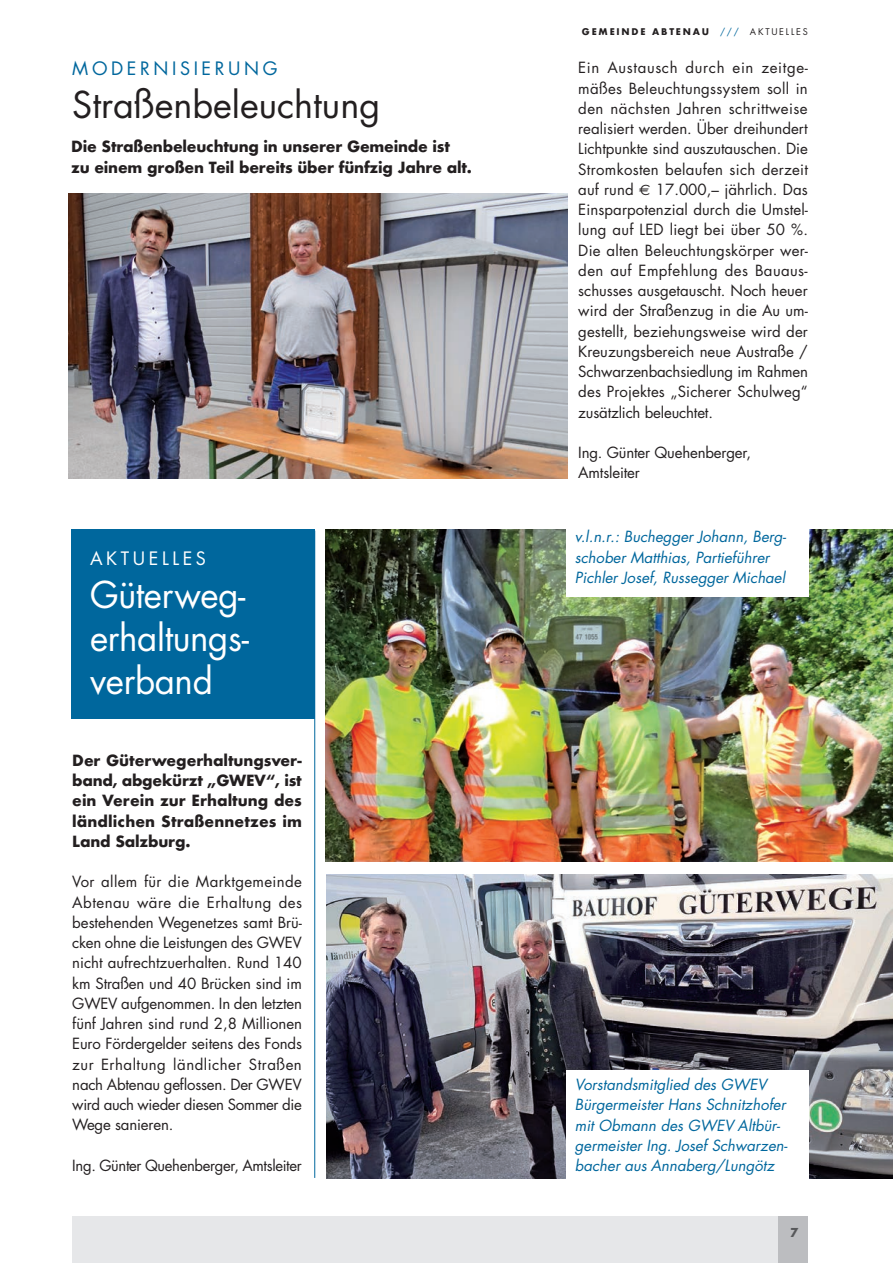
<style>
.page{position:relative;width:893px;height:1263px;background:#fff}
.page>*{position:absolute;margin:0;border:0;box-sizing:border-box;transform-origin:0 0}
.t1{font:36px/43.2px "Futura";letter-spacing:-.01em;color:#fff;text-align:justify}
.t2{font:36px "Futura";color:#231f20}
.t3{font:18px "Futura";letter-spacing:.2em;color:#00679d}
.t4{font:18px "Futura";letter-spacing:.2em;color:#fff}
.t5{font:15px/20.2px "Futura";letter-spacing:-.01em;color:#231f20;text-align:justify}
.t6{font:italic 15px/20.2px "Futura";color:#00679d}
.t7{font:700 15px/20.2px "Futura";letter-spacing:-.015em;color:#231f20;text-align:justify}
.t8{font:700 12px "Futura";color:#57585a}
.t9{font:700 9px "Futura";letter-spacing:.2em;color:#231f20}
.s1{font-weight:400;color:#00679d}
.s2{font-weight:400}
.s3{font-family:"Euro Sans"}
</style>
<div class="page">
<div style="left:72px;top:1216px;width:736px;height:47px;background:#e6e7e9"></div>
<div style="left:778px;top:1216px;width:30px;height:47px;background:#bcbdc0"></div>
<div style="left:71px;top:529px;width:243px;height:190px;background:#00679d"></div>
<img style="left:325px;top:529px;width:568px;height:332px">
<img style="left:69px;top:194px;width:498px;height:284px">
<hr style="left:314px;top:531px;width:1px;height:647px;background:#00679d">
<div style="left:566px;top:522px;width:243px;height:75px;background:#fff"></div>
<img style="left:327px;top:875px;width:566px;height:304px">
<div style="left:566px;top:1070px;width:243px;height:110px;background:#fff"></div>
<p class="t3" style="left:72px;top:56px;width:207px">MODERNISIERUNG</p>
<h1 class="t2" style="left:72px;top:80px;width:309px">Straßenbeleuchtung</h1>
<p class="t7" style="left:71px;top:136px;width:402px">Die Straßenbeleuchtung in unserer Gemeinde ist zu einem großen Teil bereits über fünfzig Jahre alt.</p>
<p class="t4" style="left:90px;top:546px;width:117px">AKTUELLES</p>
<h1 class="t1" style="left:90px;top:573px;width:160px">Güterweg&shy;erhaltungs&shy;verband</h1>
<p class="t7" style="left:72px;top:750px;width:231px">Der Güterwegerhaltungsver&shy;band, abgekürzt „GWEV“, ist ein Verein zur Erhaltung des ländlichen Straßennetzes im Land Salzburg.</p>
<p class="t5" style="left:72px;top:872px;width:231px">Vor allem für die Marktgemeinde Abtenau wäre die Erhaltung des bestehenden Wegenetzes samt Brü&shy;cken ohne die Leistungen des GWEV nicht aufrechtzuerhalten. Rund 140 km Straßen und 40 Brücken sind im GWEV aufgenommen. In den letzten fünf Jahren sind rund 2,8 Millionen Euro Fördergelder seitens des Fonds zur Erhaltung ländlicher Straßen nach Abtenau geflossen. Der GWEV wird auch wieder diesen Sommer die Wege sanieren.</p>
<p class="t5" style="left:72px;top:1155px;width:231px">Ing. Günter Quehenberger, Amtsleiter</p>
<p class="t9" style="left:582px;top:25px;width:227px">GEMEINDE ABTENAU <span class="s1">///</span> <span class="s2">AKTUELLES</span></p>
<p class="t5" style="left:578px;top:57px;width:231px">Ein Austausch durch ein zeitge&shy;mäßes Beleuchtungssystem soll in den nächsten Jahren schrittweise realisiert werden. Über dreihundert Lichtpunkte sind auszutauschen. Die Stromkosten belaufen sich derzeit auf rund <span class="s3">€</span> 17.000,– jährlich. Das Einsparpotenzial durch die Umstel&shy;lung auf LED liegt bei über 50 %.<br>Die alten Beleuchtungskörper wer&shy;den auf Empfehlung des Bauaus&shy;schusses ausgetauscht. Noch heuer wird der Straßenzug in die Au um&shy;gestellt, beziehungsweise wird der Kreuzungsbereich neue Austraße / Schwarzenbachsiedlung im Rahmen des Projektes „Sicherer Schulweg“ zusätzlich beleuchtet.</p>
<p class="t5" style="left:578px;top:442px;width:174px">Ing. Günter Quehenberger,<br>Amtsleiter</p>
<p class="t6" style="left:575px;top:526px;width:213px">v.l.n.r.: Buchegger Johann, Berg&shy;schober Matthias, Partieführer<br>Pichler Josef, Russegger Michael</p>
<p class="t6" style="left:575px;top:1074px;width:214px">Vorstandsmitglied des GWEV<br>Bürgermeister Hans Schnitzhofer mit Obmann des GWEV Altbür&shy;germeister Ing. Josef Schwarzen&shy;bacher aus Annaberg/Lungötz</p>
<p class="t8" style="left:790px;top:1224px;width:10px">7</p>
</div>
